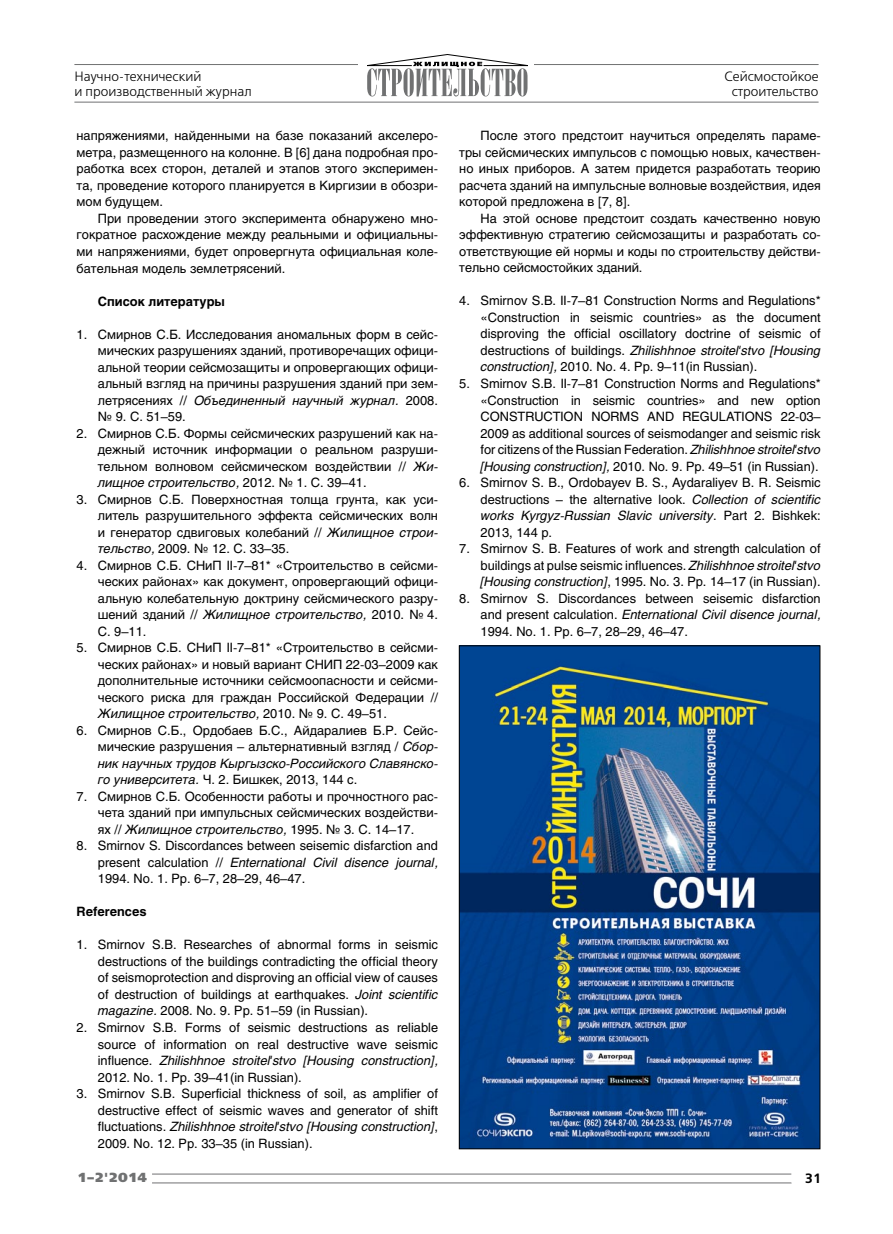
<style>
.page{position:relative;width:893px;height:1234px;background:#fff}
.page>*{position:absolute;margin:0;border:0;box-sizing:border-box;transform-origin:0 0}
.t1{font:13.5px/15px "Free Set C";color:#000;text-align:center}
.t2{font:700 13.5px "Free Set C";color:#000}
.t3{font:13.2px "Free Set Black C";color:#707172}
.t4{font:12.75px/16.5px "Helios";color:#000;text-align:justify}
.t5{font:700 12.75px "Helios";color:#000}
.s1{font-style:italic}
</style>
<div class="page">
<hr style="left:74px;top:102px;width:745px;height:1px;background:#707172">
<hr style="left:77px;top:1182px;width:744px;height:1px;background:#707172">
<hr style="left:77px;top:1173px;width:744px;height:1px;background:#707172">
<hr style="left:74px;top:64px;width:745px;height:1px;background:#707172">
<div style="left:359px;top:51px;width:175px;height:49px;background:#fff"></div>
<svg style="left:367px;top:54px;width:161px;height:42px"></svg>
<div style="left:792px;top:1169px;width:29px;height:15px;background:#fff"></div>
<div style="left:76px;top:1166px;width:75px;height:19px;background:#fff"></div>
<img style="left:461px;top:647px;width:357px;height:499px">
<p class="t1" style="left:74px;top:69px;width:179px;text-align:left">Научно-технический<br>и производственный журнал</p>
<p class="t4" style="left:77px;top:127px;width:363px">напряжениями, найденными на базе показаний акселеро&shy;метра, размещенного на колонне. В [6] дана подробная про&shy;работка всех сторон, деталей и этапов этого эксперимен&shy;та, проведение которого планируется в Киргизии в обозри&shy;мом будущем.</p>
<p class="t4" style="left:77px;top:210px;width:363px;text-indent:21px">При проведении этого эксперимента обнаружено мно&shy;гократное расхождение между реальными и официальны&shy;ми напряжениями, будет опровергнута официальная коле&shy;бательная модель землетрясений.</p>
<p class="t5" style="left:98px;top:293px;width:129px">Список литературы</p>
<p class="t4" style="left:98px;top:325px;width:342px;text-indent:-21px">1. Смирнов С.Б. Исследования аномальных форм в сейс&shy;мических разрушениях зданий, противоречащих офици&shy;альной теории сейсмозащиты и опровергающих офици&shy;альный взгляд на причины разрушения зданий при зем&shy;летрясениях // <span class="s1">Объединенный научный журнал.</span> 2008. № 9. С. 51–59.</p>
<p class="t4" style="left:98px;top:424px;width:342px;text-indent:-21px">2. Смирнов С.Б. Формы сейсмических разрушений как на&shy;дежный источник информации о реальном разруши&shy;тельном волновом сейсмическом воздействии // <span class="s1">Жи&shy;лищное строительство,</span> 2012. № 1. С. 39–41.</p>
<p class="t4" style="left:98px;top:490px;width:342px;text-indent:-21px">3. Смирнов С.Б. Поверхностная толща грунта, как уси&shy;литель разрушительного эффекта сейсмических волн и генератор сдвиговых колебаний // <span class="s1">Жилищное строи&shy;тельство,</span> 2009. № 12. С. 33–35.</p>
<p class="t4" style="left:98px;top:556px;width:342px;text-indent:-21px">4. Смирнов С.Б. СНиП II-7–81* «Строительство в сейсми&shy;ческих районах» как документ, опровергающий офици&shy;альную колебательную доктрину сейсмического разру&shy;шений зданий // <span class="s1">Жилищное строительство,</span> 2010. № 4.<br>С. 9–11.</p>
<p class="t4" style="left:98px;top:639px;width:342px;text-indent:-21px">5. Смирнов С.Б. СНиП II-7–81* «Строительство в сейсми&shy;ческих районах» и новый вариант СНИП 22-03–2009 как дополнительные источники сейсмоопасности и сейсми&shy;ческого риска для граждан Российской Федерации // <span class="s1">Жилищное строительство,</span> 2010. № 9. С. 49–51.</p>
<p class="t4" style="left:98px;top:721px;width:342px;text-indent:-21px">6. Смирнов С.Б., Ордобаев Б.С., Айдаралиев Б.Р. Сейс&shy;мические разрушения – альтернативный взгляд / <span class="s1">Сбор&shy;ник научных трудов Кыргызско-Российского Славянско&shy;го университета.</span> Ч. 2. Бишкек, 2013, 144 с.</p>
<p class="t4" style="left:98px;top:787px;width:342px;text-indent:-21px">7. Смирнов С.Б. Особенности работы и прочностного рас&shy;чета зданий при импульсных сейсмических воздействи&shy;ях // <span class="s1">Жилищное строительство,</span> 1995. № 3. С. 14–17.</p>
<p class="t4" style="left:98px;top:837px;width:342px;text-indent:-21px">8. Smirnov S. Discordances between seisemic disfarction and present calculation // <span class="s1">Enternational Civil disence journal, </span>1994. No. 1. Pp. 6–7, 28–29, 46–47.</p>
<p class="t5" style="left:77px;top:904px;width:71px">References</p>
<p class="t4" style="left:98px;top:936px;width:342px;text-indent:-21px">1. Smirnov S.B. Researches of abnormal forms in seismic destructions of the buildings contradicting the official theory of seismoprotection and disproving an official view of causes of destruction of buildings at earthquakes. <span class="s1">Joint scientific magazine.</span> 2008. No. 9. Pp. 51–59 (in Russian).</p>
<p class="t4" style="left:98px;top:1018px;width:342px;text-indent:-21px">2. Smirnov S.B. Forms of seismic destructions as reliable source of information on real destructive wave seismic influence. <span class="s1">Zhilishhnoe stroitel'stvo [Housing construction], </span>2012. No. 1. Pp. 39–41(in Russian).</p>
<p class="t4" style="left:98px;top:1084px;width:342px;text-indent:-21px">3. Smirnov S.B. Superficial thickness of soil, as amplifier of destructive effect of seismic waves and generator of shift fluctuations. <span class="s1">Zhilishhnoe stroitel'stvo [Housing construction]</span>, 2009. No. 12. Pp. 33–35 (in Russian).</p>
<p class="t1" style="left:725px;top:69px;width:95px">Сейсмостойкое строительство</p>
<p class="t4" style="left:459px;top:127px;width:363px;text-indent:21px">После этого предстоит научиться определять параме&shy;тры сейсмических импульсов с помощью новых, качествен&shy;но иных приборов. А затем придется разработать теорию расчета зданий на импульсные волновые воздействия, идея которой предложена в [7, 8].</p>
<p class="t4" style="left:459px;top:210px;width:363px;text-indent:21px">На этой основе предстоит создать качественно новую эффективную стратегию сейсмозащиты и разработать со&shy;ответствующие ей нормы и коды по строительству действи&shy;тельно сейсмостойких зданий.</p>
<p class="t4" style="left:481px;top:292px;width:342px;text-indent:-21px">4. Smirnov S.B. II-7–81 Construction Norms and Regulations* «Construction in seismic countries» as the document disproving the official oscillatory doctrine of seismic of destructions of buildings. <span class="s1">Zhilishhnoe stroitel'stvo [Housing construction],</span> 2010. No. 4. Pp. 9–11(in Russian).</p>
<p class="t4" style="left:481px;top:375px;width:342px;text-indent:-21px">5. Smirnov S.B. II-7–81 Construction Norms and Regulations* «Construction in seismic countries» and new option CONSTRUCTION NORMS AND REGULATIONS 22-03– 2009 as additional sources of seismodanger and seismic risk for citizens of the Russian Federation. <span class="s1">Zhilishhnoe stroitel'stvo [Housing construction],</span> 2010. No. 9. Pp. 49–51 (in Russian).</p>
<p class="t4" style="left:481px;top:474px;width:342px;text-indent:-21px">6. Smirnov S. B., Ordobayev B. S., Aydaraliyev B. R. Seismic destructions – the alternative look. <span class="s1">Collection of scientific works Kyrgyz-Russian Slavic university</span>. Рart 2. Bishkek:<br>2013, 144 p.</p>
<p class="t4" style="left:481px;top:540px;width:342px;text-indent:-21px">7. Smirnov S. B. Features of work and strength calculation of buildings at pulse seismic influences. <span class="s1">Zhilishhnoe stroitel'stvo [Housing construction]</span>, 1995. No. 3. Pp. 14–17 (in Russian).</p>
<p class="t4" style="left:481px;top:589px;width:342px;text-indent:-21px">8. Smirnov S. Discordances between seisemic disfarction and present calculation. <span class="s1">Enternational Civil disence journal, </span>1994. No. 1. Pp. 6–7, 28–29, 46–47.</p>
<p class="t3" style="left:77px;top:1169px;width:72px">1–2'2014</p>
<p class="t2" style="left:805px;top:1169px;width:18px">31</p>
</div>
